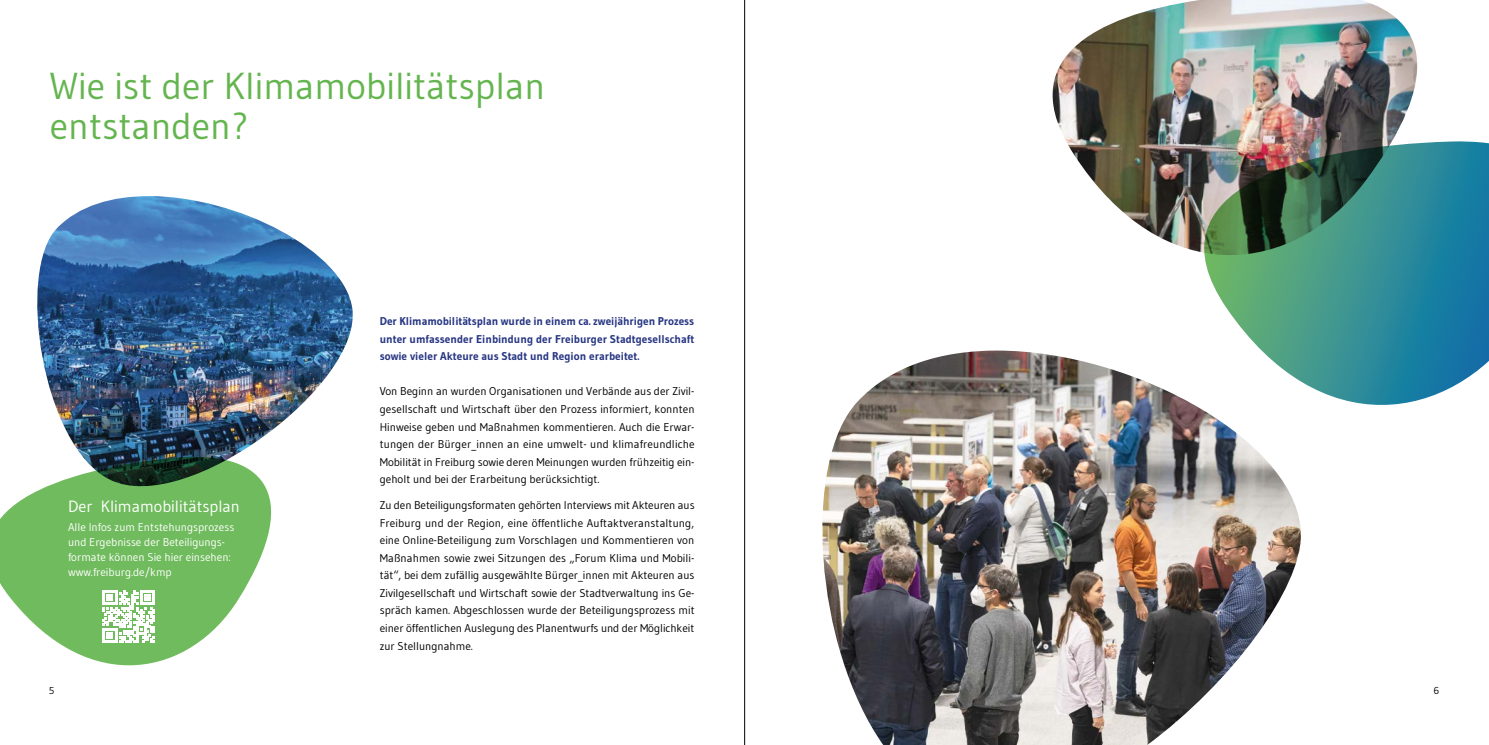
<style>
.page{position:relative;width:1489px;height:745px;background:#fff}
.page>*{position:absolute;margin:0;border:0;box-sizing:border-box;transform-origin:0 0}
.Headline_innen_1{font:37.5px/40px "Gudea";color:#64b54f}
.t1{font:16.25px "Gudea";color:#fff}
.Fließtext{font:11.25px/17.5px "Gudea";color:#000;text-align:justify}
.Teaser-Text{font:700 11.25px/17.5px "Gudea";color:#273683;text-align:justify}
.t2{font:11.25px/15px "Gudea";color:#fff}
.t3{font:10px "Gudea";color:#000}
</style>
<div class="page">
<img style="left:822px;top:350px;width:479px;height:394px">
<img style="left:1052px;top:0;width:366px;height:236px">
<img style="left:37px;top:196px;width:316px;height:254px">
<svg style="left:0;top:450px;width:272px;height:216px;fill:#70bb5d"></svg>
<svg style="left:103px;top:590px;width:52px;height:52px"></svg>
<img style="left:1157px;top:138px;width:331px;height:307px">
<hr style="left:744px;top:0;width:1px;height:744px;background:#000">
<h1 class="Headline_innen_1" style="left:50px;top:65px;width:496px">Wie ist der Klimamobilitätsplan entstanden?</h1>
<p class="t1" style="left:68px;top:496px;width:173px">Der Klimamobilitätsplan</p>
<p class="t2" style="left:68px;top:518px;width:168px">Alle Infos zum Entstehungsprozess und Ergebnisse der Beteiligungs&shy;formate können Sie hier einsehen: www.freiburg.de/kmp</p>
<p class="Teaser-Text" style="left:380px;top:312px;width:316px">Der Klimamobilitätsplan wurde in einem ca. zweijährigen Prozess unter umfassender Einbindung der Freiburger Stadtgesellschaft sowie vieler Akteure aus Stadt und Region erarbeitet.</p>
<p class="Fließtext" style="left:380px;top:382px;width:316px">Von Beginn an wurden Organisationen und Verbände aus der Zivil&shy;gesellschaft und Wirtschaft über den Prozess informiert, konnten Hinweise geben und Maßnahmen kommentieren. Auch die Erwar&shy;tungen der Bürger_innen an eine umwelt- und klimafreundliche Mobilität in Freiburg sowie deren Meinungen wurden frühzeitig ein&shy;geholt und bei der Erarbeitung berücksichtigt.</p>
<p class="Fließtext" style="left:380px;top:496px;width:316px">Zu den Beteiligungsformaten gehörten Interviews mit Akteuren aus Freiburg und der Region, eine öffentliche Auftaktveranstaltung, eine Online-Beteiligung zum Vorschlagen und Kommentieren von Maßnahmen sowie zwei Sitzungen des „Forum Klima und Mobili&shy;tät“, bei dem zufällig ausgewählte Bürger_innen mit Akteuren aus Zivilgesellschaft und Wirtschaft sowie der Stadtverwaltung ins Ge&shy;spräch kamen. Abgeschlossen wurde der Beteiligungsprozess mit einer öffentlichen Auslegung des Planentwurfs und der Möglichkeit zur Stellungnahme.</p>
<p class="t3" style="left:49px;top:684px;width:7px">5</p>
<p class="t3" style="left:1433px;top:684px;width:7px">6</p>
</div>
